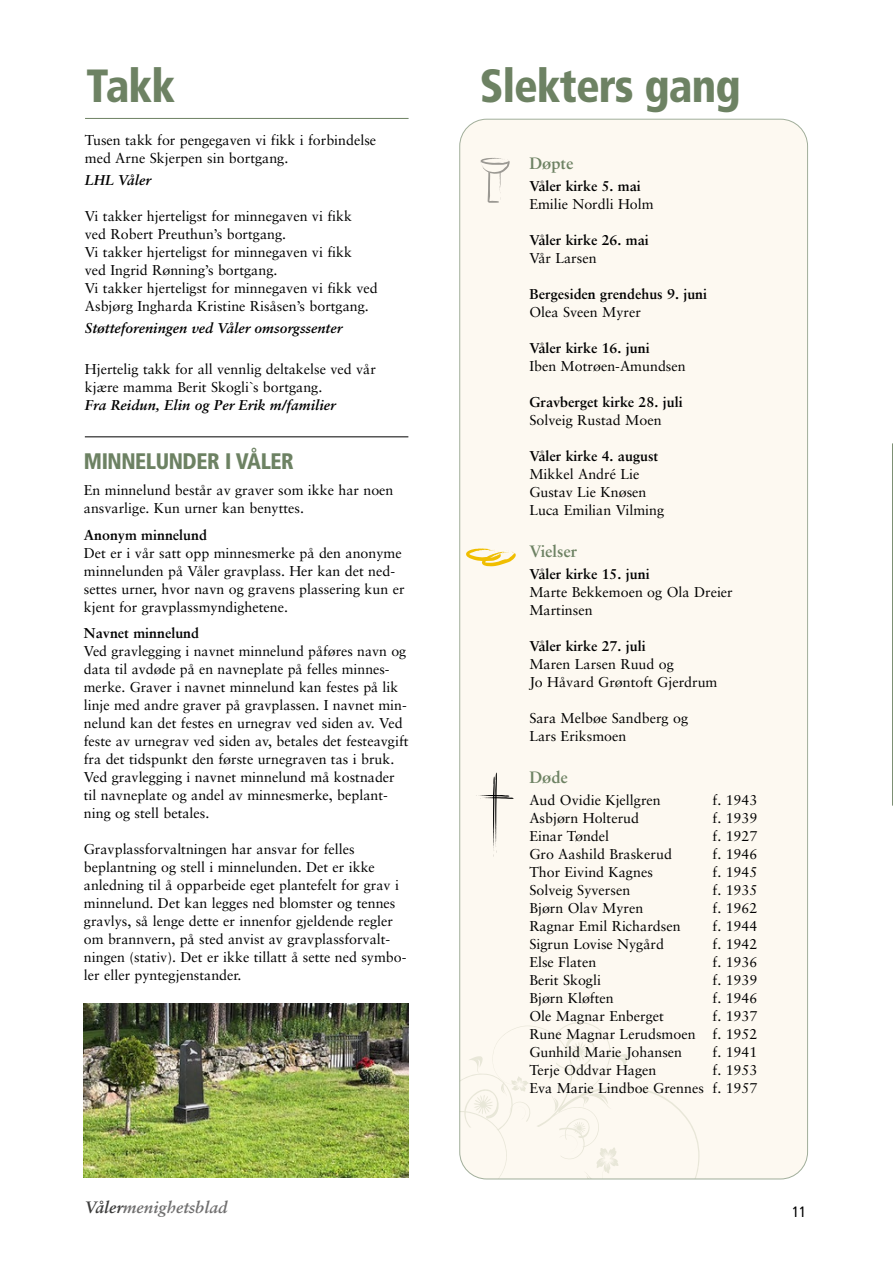
<style>
.page{position:relative;width:893px;height:1263px;background:#fff}
.page>*{position:absolute;margin:0;border:0;box-sizing:border-box;transform-origin:0 0}
.t1{font:900 condensed 46.5px "Frutiger LT Std";letter-spacing:-.02em;color:#6d8263;scale:.95 1}
.t2{font:900 condensed 22.5px "Frutiger LT Std";letter-spacing:-.02em;color:#6d8263;scale:.95 1}
.t3{font:italic 700 16.5px "Sabon LT Std";color:#706f6f}
.t4{font:700 16.5px "Sabon LT Pro";color:#6d8263}
.t5{font:condensed 15px "Frutiger LT Std";color:#000}
.t6{font:14.25px/18px "Sabon LT Pro";color:#000}
.t7{font:700 14.25px "Sabon LT Pro";color:#000}
.t8{font:italic 700 14.25px "Sabon LT Pro";color:#000}
.s1{color:#3c3c3b}
</style>
<div class="page">
<div style="left:460px;top:119px;width:347px;height:1060px;background:#fdf9f1;border-radius:27px"></div>
<svg style="left:461px;top:1022px;width:239px;height:157px"></svg>
<hr style="left:85px;top:118px;width:324px;height:1px;background:#6d8263">
<svg style="left:481px;top:158px;width:29px;height:45px"></svg>
<svg style="left:476px;top:772px;width:38px;height:85px"></svg>
<svg style="left:466px;top:548px;width:50px;height:18px"></svg>
<hr style="left:892px;top:443px;width:1px;height:363px;background:#6d8263">
<hr style="left:85px;top:437px;width:323px;height:1px;background:#000">
<img style="left:84px;top:1003px;width:324px;height:175px">
<h1 class="t1" style="left:87px;top:58px;width:95px">Takk</h1>
<p class="t6" style="left:85px;top:131px;width:293px">Tusen takk for pengegaven vi fikk i forbindelse med Arne Skjerpen sin bortgang.</p>
<p class="t8" style="left:85px;top:171px;width:68px">LHL Våler</p>
<p class="t6" style="left:85px;top:207px;width:294px">Vi takker hjerteligst for minnegaven vi fikk<br>ved Robert Preuthun’s bortgang.<br>Vi takker hjerteligst for minnegaven vi fikk<br>ved Ingrid Rønning’s bortgang.<br>Vi takker hjerteligst for minnegaven vi fikk ved Asbjørg Ingharda Kristine Risåsen’s bortgang.</p>
<p class="t8" style="left:85px;top:319px;width:259px">Støtteforeningen ved Våler omsorgssenter</p>
<p class="t6" style="left:85px;top:359px;width:293px">Hjertelig takk for all vennlig deltakelse ved vår kjære mamma Berit Skogli`s bortgang.</p>
<p class="t8" style="left:85px;top:396px;width:252px">Fra Reidun, Elin og Per Erik m/familier</p>
<h2 class="t2" style="left:84px;top:447px;width:223px">MINNELUNDER I VÅLER</h2>
<p class="t6" style="left:84px;top:481px;width:311px">En minnelund består av graver som ikke har noen ansvarlige. Kun urner kan benyttes.</p>
<p class="t7" style="left:84px;top:526px;width:125px">Anonym minnelund</p>
<p class="t6" style="left:84px;top:543px;width:322px">Det er i vår satt opp minnesmerke på den anonyme minnelunden på Våler gravplass. Her kan det ned&shy;settes urner, hvor navn og gravens plassering kun er kjent for gravplassmyndighetene.</p>
<p class="t7" style="left:84px;top:624px;width:117px">Navnet minnelund</p>
<p class="t6" style="left:84px;top:642px;width:326px">Ved gravlegging i navnet minnelund påføres navn og data til avdøde på en navneplate på felles minnes&shy;merke. Graver i navnet minnelund kan festes på lik linje med andre graver på gravplassen. I navnet min&shy;nelund kan det festes en urnegrav ved siden av. Ved feste av urnegrav ved siden av, betales det festeavgift fra det tidspunkt den første urnegraven tas i bruk.<br>Ved gravlegging i navnet minnelund må kostnader til navneplate og andel av minnesmerke, beplant&shy;ning og stell betales.</p>
<p class="t6" style="left:84px;top:840px;width:324px">Gravplassforvaltningen har ansvar for felles beplantning og stell i minnelunden. Det er ikke anledning til å opparbeide eget plantefelt for grav i minnelund. Det kan legges ned blomster og tennes gravlys, så lenge dette er innenfor gjeldende regler om brannvern, på sted anvist av gravplassforvalt&shy;ningen (stativ). Det er ikke tillatt å sette ned symbo&shy;ler eller pyntegjenstander.</p>
<h1 class="t1" style="left:480px;top:58px;width:276px">Slekters gang</h1>
<p class="t4" style="left:529px;top:152px;width:46px">Døpte</p>
<p class="t7" style="left:529px;top:177px;width:113px">Våler kirke 5. mai</p>
<p class="t6" style="left:529px;top:194px;width:126px">Emilie Nordli Holm</p>
<p class="t7" style="left:529px;top:231px;width:121px">Våler kirke 26. mai</p>
<p class="t6" style="left:529px;top:248px;width:69px">Vår Larsen</p>
<p class="t7" style="left:529px;top:285px;width:179px">Bergesiden grendehus 9. juni</p>
<p class="t6" style="left:529px;top:302px;width:113px">Olea Sveen Myrer</p>
<p class="t7" style="left:529px;top:339px;width:122px">Våler kirke 16. juni</p>
<p class="t6" style="left:529px;top:356px;width:158px">Iben Motrøen-Amundsen</p>
<p class="t7" style="left:529px;top:393px;width:155px">Gravberget kirke 28. juli</p>
<p class="t6" style="left:529px;top:410px;width:134px">Solveig Rustad Moen</p>
<p class="t7" style="left:529px;top:447px;width:130px">Våler kirke 4. august</p>
<p class="t6" style="left:529px;top:464px;width:136px">Mikkel André Lie<br>Gustav Lie Knøsen<br>Luca Emilian Vilming</p>
<p class="t4" style="left:529px;top:541px;width:49px">Vielser</p>
<p class="t7" style="left:529px;top:565px;width:122px">Våler kirke 15. juni</p>
<p class="t6" style="left:529px;top:583px;width:205px">Marte Bekkemoen og Ola Dreier<br>Martinsen</p>
<p class="t7" style="left:529px;top:637px;width:118px">Våler kirke 27. juli</p>
<p class="t6" style="left:529px;top:655px;width:190px">Maren Larsen Ruud og<br>Jo Håvard Grøntoft Gjerdrum</p>
<p class="t6" style="left:529px;top:709px;width:160px">Sara Melbøe Sandberg og<br>Lars Eriksmoen</p>
<p class="t4" style="left:529px;top:767px;width:40px">Døde</p>
<p class="t6" style="left:529px;top:791px;width:133px">Aud Ovidie Kjellgren</p>
<p class="t6" style="left:713px;top:791px;width:46px">f. 1943</p>
<p class="t6" style="left:529px;top:809px;width:111px">Asbjørn Holterud</p>
<p class="t6" style="left:713px;top:809px;width:46px">f. 1939</p>
<p class="t6" style="left:529px;top:827px;width:81px">Einar Tøndel</p>
<p class="t6" style="left:713px;top:827px;width:46px">f. 1927</p>
<p class="t6" style="left:529px;top:845px;width:144px">Gro Aashild Braskerud</p>
<p class="t6" style="left:713px;top:845px;width:46px">f. 1946</p>
<p class="t6" style="left:529px;top:863px;width:125px">Thor Eivind Kagnes</p>
<p class="t6" style="left:713px;top:863px;width:46px">f. 1945</p>
<p class="t6" style="left:529px;top:881px;width:102px">Solveig Syversen</p>
<p class="t6" style="left:713px;top:881px;width:46px">f. 1935</p>
<p class="t6" style="left:529px;top:899px;width:116px">Bjørn Olav Myren</p>
<p class="t6" style="left:713px;top:899px;width:46px">f. 1962</p>
<p class="t6" style="left:529px;top:917px;width:153px">Ragnar Emil Richardsen</p>
<p class="t6" style="left:713px;top:917px;width:46px">f. 1944</p>
<p class="t6" style="left:529px;top:935px;width:136px">Sigrun Lovise Nygård</p>
<p class="t6" style="left:713px;top:935px;width:46px">f. 1942</p>
<p class="t6" style="left:529px;top:953px;width:68px">Else Flaten</p>
<p class="t6" style="left:713px;top:953px;width:46px">f. 1936</p>
<p class="t6" style="left:529px;top:971px;width:73px">Berit Skogli</p>
<p class="t6" style="left:713px;top:971px;width:46px">f. 1939</p>
<p class="t6" style="left:529px;top:989px;width:86px">Bjørn Kløften</p>
<p class="t6" style="left:713px;top:989px;width:46px">f. 1946</p>
<p class="t6" style="left:529px;top:1007px;width:136px">Ole Magnar Enberget</p>
<p class="t6" style="left:529px;top:1007px;width:229px;text-align:justify;text-indent:183px">f. 1937<br>Rune Magnar Lerudsmoen f. 1952<br>Gunhild Marie Johansen</p>
<p class="t6" style="left:713px;top:1043px;width:46px">f. 1941</p>
<p class="t6" style="left:529px;top:1061px;width:129px">Terje Oddvar Hagen</p>
<p class="t6" style="left:529px;top:1061px;width:229px;text-align:right">f. 1953<br>Eva Marie Lindboe Grennes f. 1957</p>
<p class="t3" style="left:85px;top:1198px;width:144px"><span class="s1">Våler</span>menighetsblad</p>
<p class="t5" style="left:792px;top:1203px;width:16px">11</p>
</div>
